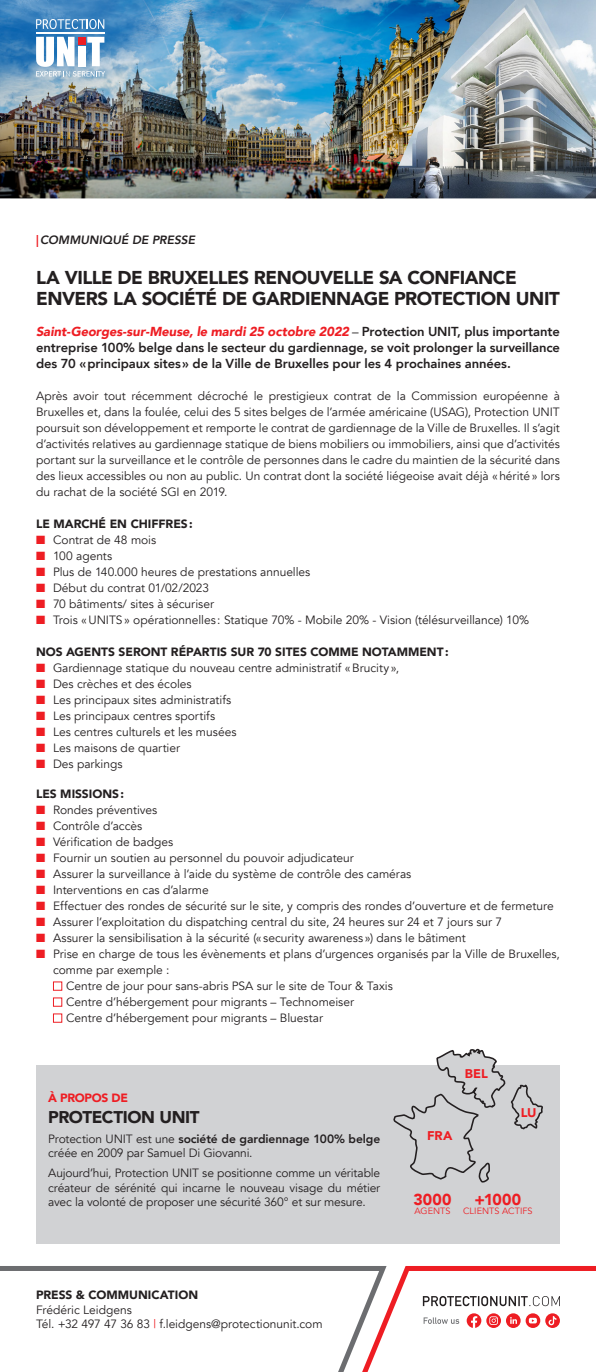
<style>
.page{position:relative;width:596px;height:1372px;background:#fff}
.page>*{position:absolute;margin:0;border:0;box-sizing:border-box;transform-origin:0 0}
.t1{font:900 18.6px/21px "Avenir";letter-spacing:-.025em;color:#231f20}
.t2{font:900 17px "Avenir";letter-spacing:-.025em;color:#231f20}
.t3{font:900 15.9px "Avenir";letter-spacing:.015em;color:#ee1d23}
.t4{font:800 13px/16px "Avenir";letter-spacing:-.005em;color:#231f20;text-align:justify}
.t5{font:900 12.6px "Avenir";letter-spacing:-.005em;color:#ee1d23}
.t6{font:12px/16px "Avenir";letter-spacing:-.005em;color:#231f20}
.t7{font:900 12px "Avenir";color:#231f20}
.t8{font:italic 800 12px "Avenir";color:#231f20}
.t9{font:900 12px "Avenir";letter-spacing:-.025em;color:#ee1d23}
.t10{font:9.1px "Avenir";letter-spacing:.005em;color:#ee1d23}
.s1{font-style:normal;color:#ee1d23}
.s2{font-weight:900;font-style:italic;color:#ee1d23}
.s3{font-weight:400}
.s4{color:#ee1d23}
.s5{font-weight:800}
</style>
<div class="page">
<img style="left:469px;top:0;width:126px;height:198px">
<img style="left:0;top:0;width:469px;height:198px">
<svg style="left:36px;top:19px;width:68px;height:10px"></svg>
<hr style="left:36px;top:32px;width:68px;height:1px;background:#fff">
<svg style="left:36px;top:37px;width:69px;height:40px"></svg>
<svg style="left:0;top:1266px;width:355px;height:106px"></svg>
<div style="left:36px;top:1065px;width:523px;height:178px;background:#d1d2d4"></div>
<svg style="left:392px;top:1048px;width:151px;height:196px"></svg>
<svg style="left:355px;top:1266px;width:240px;height:106px"></svg>
<p class="t8" style="left:36px;top:233px;width:160px"><span class="s1">|</span>COMMUNIQUÉ DE PRESSE</p>
<h1 class="t1" style="left:36px;top:267px;width:525px">LA VILLE DE BRUXELLES RENOUVELLE SA CONFIANCE<br>ENVERS LA SOCIÉTÉ DE GARDIENNAGE PROTECTION UNIT</h1>
<p class="t4" style="left:36px;top:323px;width:525px"><span class="s2">Saint-Georges-sur-Meuse, le mardi 25 octobre 2022</span> <span class="s3">–</span> Protection UNIT, plus importante entreprise 100% belge dans le secteur du gardiennage, se voit prolonger la surveillance des 70 «principaux sites» de la Ville de Bruxelles pour les 4 prochaines années.</p>
<p class="t6" style="left:36px;top:388px;width:525px;text-align:justify">Après avoir tout récemment décroché le prestigieux contrat de la Commission européenne à Bruxelles et, dans la foulée, celui des 5 sites belges de l’armée américaine (USAG), Protection UNIT poursuit son développement et remporte le contrat de gardiennage de la Ville de Bruxelles. Il s’agit d’activités relatives au gardiennage statique de biens mobiliers ou immobiliers, ainsi que d’activités portant sur la surveillance et le contrôle de personnes dans le cadre du maintien de la sécurité dans des lieux accessibles ou non au public. Un contrat dont la société liégeoise avait déjà «hérité» lors du rachat de la société SGI en 2019.</p>
<p class="t7" style="left:36px;top:513px;width:158px">LE MARCHÉ EN CHIFFRES:</p>
<p class="t6" style="left:36px;top:532px;width:121px"><span class="s4">■</span> Contrat de 48 mois</p>
<p class="t6" style="left:36px;top:548px;width:78px"><span class="s4">■</span> 100 agents</p>
<p class="t6" style="left:36px;top:564px;width:275px"><span class="s4">■</span> Plus de 140.000 heures de prestations annuelles</p>
<p class="t6" style="left:36px;top:580px;width:174px"><span class="s4">■</span> Début du contrat 01/02/2023</p>
<p class="t6" style="left:36px;top:596px;width:179px"><span class="s4">■</span> 70 bâtiments/ sites à sécuriser</p>
<p class="t6" style="left:36px;top:612px;width:494px"><span class="s4">■</span> Trois «UNITS» opérationnelles : Statique 70% - Mobile 20% - Vision (télésurveillance) 10%</p>
<p class="t7" style="left:36px;top:641px;width:414px">NOS AGENTS SERONT RÉPARTIS SUR 70 SITES COMME NOTAMMENT:</p>
<p class="t6" style="left:36px;top:660px;width:364px"><span class="s4">■</span> Gardiennage statique du nouveau centre administratif «Brucity »,</p>
<p class="t6" style="left:36px;top:676px;width:157px"><span class="s4">■</span> Des crèches et des écoles</p>
<p class="t6" style="left:36px;top:692px;width:197px"><span class="s4">■</span> Les principaux sites administratifs</p>
<p class="t6" style="left:36px;top:708px;width:180px"><span class="s4">■</span> Les principaux centres sportifs</p>
<p class="t6" style="left:36px;top:724px;width:202px"><span class="s4">■</span> Les centres culturels et les musées</p>
<p class="t6" style="left:36px;top:740px;width:145px"><span class="s4">■</span> Les maisons de quartier</p>
<p class="t6" style="left:36px;top:756px;width:88px"><span class="s4">■</span> Des parkings</p>
<p class="t7" style="left:36px;top:784px;width:90px">LES MISSIONS:</p>
<p class="t6" style="left:36px;top:802px;width:123px"><span class="s4">■</span> Rondes préventives</p>
<p class="t6" style="left:36px;top:818px;width:108px"><span class="s4">■</span> Contrôle d’accès</p>
<p class="t6" style="left:36px;top:834px;width:139px"><span class="s4">■</span> Vérification de badges</p>
<p class="t6" style="left:36px;top:850px;width:319px"><span class="s4">■</span> Fournir un soutien au personnel du pouvoir adjudicateur</p>
<p class="t6" style="left:36px;top:866px;width:376px"><span class="s4">■</span> Assurer la surveillance à l’aide du système de contrôle des caméras</p>
<p class="t6" style="left:36px;top:882px;width:174px"><span class="s4">■</span> Interventions en cas d’alarme</p>
<p class="t6" style="left:36px;top:898px;width:519px"><span class="s4">■</span> Effectuer des rondes de sécurité sur le site, y compris des rondes d’ouverture et de fermeture</p>
<p class="t6" style="left:36px;top:914px;width:467px"><span class="s4">■</span> Assurer l’exploitation du dispatching central du site, 24 heures sur 24 et 7 jours sur 7</p>
<p class="t6" style="left:36px;top:930px;width:431px"><span class="s4">■</span> Assurer la sensibilisation à la sécurité (« security awareness ») dans le bâtiment</p>
<p class="t6" style="left:53px;top:946px;width:508px;text-indent:-17px"><span class="s4">■</span> Prise en charge de tous les évènements et plans d’urgences organisés par la Ville de Bruxelles, comme par exemple :</p>
<p class="t6" style="left:53px;top:978px;width:341px"><span class="s4">■</span> Centre de jour pour sans-abris PSA sur le site de Tour &amp; Taxis</p>
<p class="t6" style="left:53px;top:994px;width:302px"><span class="s4">■</span> Centre d’hébergement pour migrants – Technomeiser</p>
<p class="t6" style="left:53px;top:1010px;width:271px"><span class="s4">■</span> Centre d’hébergement pour migrants – Bluestar</p>
<p class="t9" style="left:48px;top:1088px;width:81px">À PROPOS DE</p>
<h2 class="t2" style="left:48px;top:1102px;width:153px">PROTECTION UNIT</h2>
<p class="t6" style="left:48px;top:1132px;width:333px;line-height:14.4px">Protection UNIT est une <span class="s5">société de gardiennage 100% belge </span>créée en 2009 par Samuel Di Giovanni.</p>
<p class="t6" style="left:48px;top:1166px;width:333px;line-height:14.4px;text-align:justify">Aujourd’hui, Protection UNIT se positionne comme un véritable créateur de sérénité qui incarne le nouveau visage du métier avec la volonté de proposer une sécurité 360° et sur mesure.</p>
<p class="t7" style="left:36px;top:1285px;width:163px">PRESS &amp; COMMUNICATION</p>
<p class="t6" style="left:36px;top:1302px;width:288px;line-height:14.4px">Frédéric Leidgens<br>Tél. +32 497 47 36 83 <span class="s4">|</span> f.leidgens@protectionunit.com</p>
<p class="t5" style="left:464px;top:1063px;width:24px">BEL</p>
<p class="t5" style="left:427px;top:1125px;width:27px">FRA</p>
<p class="t5" style="left:520px;top:1101px;width:17px">LU</p>
<h3 class="t3" style="left:413px;top:1185px;width:39px">3000</h3>
<p class="t10" style="left:414px;top:1206px;width:37px">AGENTS</p>
<h3 class="t3" style="left:474px;top:1185px;width:48px">+1000</h3>
<p class="t10" style="left:463px;top:1206px;width:71px">CLIENTS ACTIFS</p>
</div>
